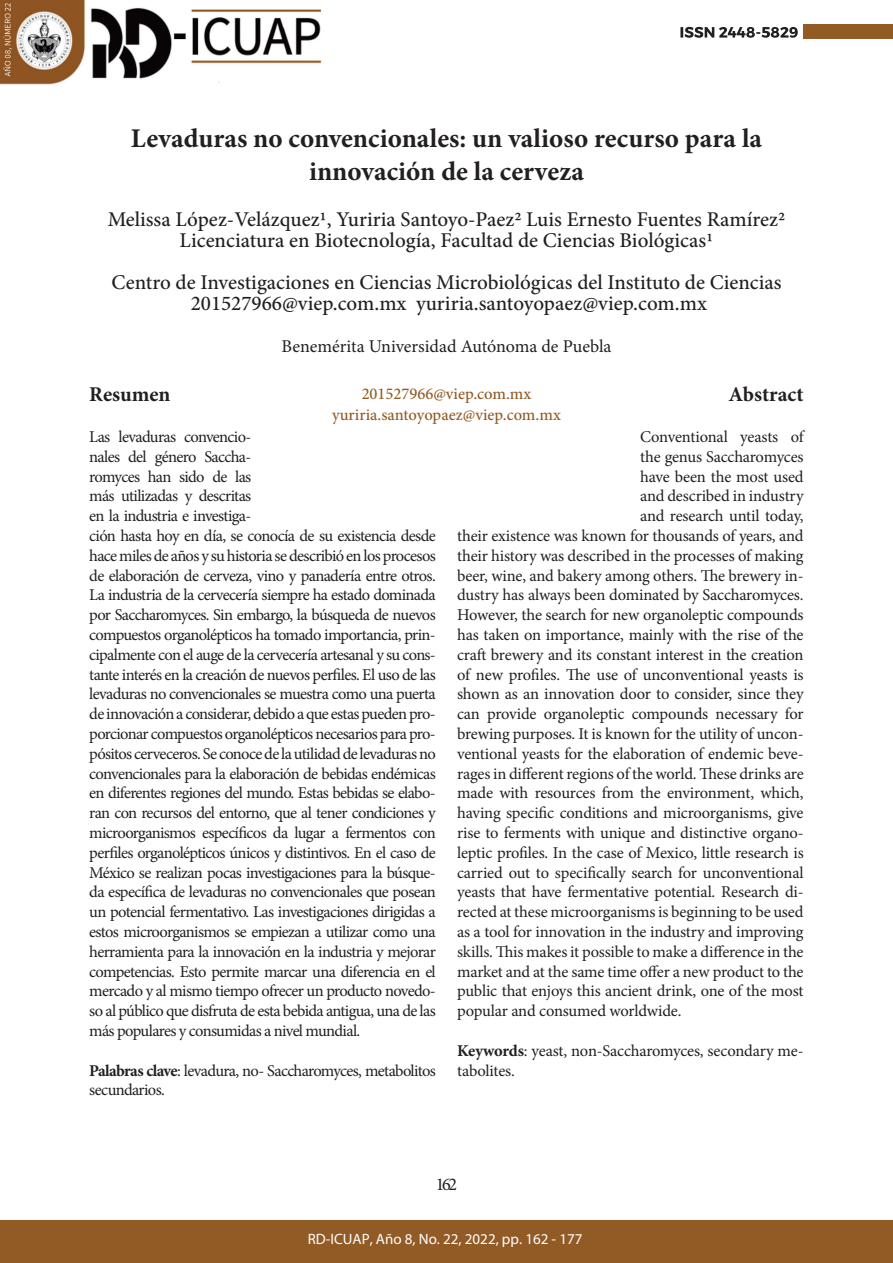
<style>
.page{position:relative;width:893px;height:1263px;background:#fff}
.page>*{position:absolute;margin:0;border:0;box-sizing:border-box;transform-origin:0 0}
.TÍTULO_DE_ARTÍCULO{font:700 27px "Minion Pro";color:#231f20}
.UNIVERSIDAD_Y_DEPEND{font:500 21px "Minion Pro";color:#231f20}
.t1{font:700 21px "Minion Pro";color:#231f20}
.UNIVERSIDAD_Y_DEPEND-2{font:18px "Minion Pro";letter-spacing:-.005em;color:#231f20}
.t2{font:16.5px/19.8px "Minion Pro";letter-spacing:-.035em;color:#231f20}
.t3{font:16.5px "Minion Pro";letter-spacing:-.01em;color:#231f20}
.t4{font:16.5px/19.8px "Minion Pro";letter-spacing:-.015em;color:#231f20}
.UNIVERSIDAD_Y_DEPEND-3{font:500 16.5px "Minion Pro";color:#925b25}
.t5{font:15px "Myriad Pro";color:#fff}
.s1{font-weight:700}
</style>
<div class="page">
<img style="left:0;top:0;width:322px;height:85px">
<div style="left:804px;top:25px;width:89px;height:14px;background:#925b25"></div>
<svg style="left:680px;top:27px;width:118px;height:11px"></svg>
<div style="left:0;top:1220px;width:893px;height:43px;background:#925b25"></div>
<p class="TÍTULO_DE_ARTÍCULO" style="left:131px;top:120px;width:633px">Levaduras no convencionales: un valioso recurso para la</p>
<p class="TÍTULO_DE_ARTÍCULO" style="left:309px;top:152px;width:276px">innovación de la cerveza</p>
<p class="UNIVERSIDAD_Y_DEPEND" style="left:108px;top:205px;width:679px">Melissa López-Velázquez1, Yuriria Santoyo-Paez2 Luis Ernesto Fuentes Ramírez2</p>
<p class="UNIVERSIDAD_Y_DEPEND" style="left:180px;top:226px;width:535px">Licenciatura en Biotecnología, Facultad de Ciencias Biológicas1</p>
<p class="UNIVERSIDAD_Y_DEPEND" style="left:111px;top:268px;width:672px">Centro de Investigaciones en Ciencias Microbiológicas del Instituto de Ciencias</p>
<p class="UNIVERSIDAD_Y_DEPEND" style="left:191px;top:289px;width:518px">201527966@viep.com.mx yuriria.santoyopaez@viep.com.mx</p>
<p class="UNIVERSIDAD_Y_DEPEND-2" style="left:281px;top:334px;width:332px">Benemérita Universidad Autónoma de Puebla</p>
<p class="UNIVERSIDAD_Y_DEPEND-3" style="left:362px;top:382px;width:171px">201527966@viep.com.mx</p>
<p class="UNIVERSIDAD_Y_DEPEND-3" style="left:332px;top:403px;width:230px">yuriria.santoyopaez@viep.com.mx</p>
<p class="t1" style="left:729px;top:379px;width:77px">Abstract</p>
<p class="t4" style="left:640px;top:427px;width:165px">Conventional yeasts of</p>
<p class="t4" style="left:640px;top:447px;width:165px">the genus Saccharomyces</p>
<p class="t3" style="left:640px;top:465px;width:165px">have been the most used</p>
<p class="t3" style="left:640px;top:485px;width:165px">and described in industry</p>
<p class="t4" style="left:640px;top:506px;width:165px">and research until today,</p>
<p class="t4" style="left:457px;top:526px;width:348px">their existence was known for thousands of years, and</p>
<p class="t3" style="left:457px;top:544px;width:348px">their history was described in the processes of making</p>
<p class="t3" style="left:457px;top:564px;width:348px">beer, wine, and bakery among others. The brewery in-</p>
<p class="t4" style="left:457px;top:585px;width:348px">dustry has always been dominated by Saccharomyces.</p>
<p class="t4" style="left:457px;top:605px;width:348px">However, the search for new organoleptic compounds</p>
<p class="t3" style="left:457px;top:624px;width:348px">has taken on importance, mainly with the rise of the</p>
<p class="t4" style="left:457px;top:645px;width:348px">craft brewery and its constant interest in the creation</p>
<p class="t4" style="left:457px;top:664px;width:348px">of new profiles. The use of unconventional yeasts is</p>
<p class="t3" style="left:457px;top:683px;width:348px">shown as an innovation door to consider, since they</p>
<p class="t4" style="left:457px;top:704px;width:348px">can provide organoleptic compounds necessary for</p>
<p class="t3" style="left:457px;top:723px;width:348px">brewing purposes. It is known for the utility of uncon-</p>
<p class="t3" style="left:457px;top:742px;width:348px">ventional yeasts for the elaboration of endemic beve-</p>
<p class="t3" style="left:457px;top:762px;width:348px">rages in different regions of the world. These drinks are</p>
<p class="t3" style="left:457px;top:782px;width:348px">made with resources from the environment, which,</p>
<p class="t4" style="left:457px;top:803px;width:348px">having specific conditions and microorganisms, give</p>
<p class="t3" style="left:457px;top:822px;width:348px">rise to ferments with unique and distinctive organo-</p>
<p class="t3" style="left:457px;top:841px;width:348px">leptic profiles. In the case of Mexico, little research is</p>
<p class="t3" style="left:457px;top:861px;width:348px">carried out to specifically search for unconventional</p>
<p class="t4" style="left:457px;top:882px;width:348px">yeasts that have fermentative potential. Research di-</p>
<p class="t3" style="left:457px;top:901px;width:348px">rected at these microorganisms is beginning to be used</p>
<p class="t4" style="left:457px;top:922px;width:348px">as a tool for innovation in the industry and improving</p>
<p class="t3" style="left:457px;top:940px;width:348px">skills. This makes it possible to make a difference in the</p>
<p class="t4" style="left:457px;top:961px;width:348px">market and at the same time offer a new product to the</p>
<p class="t3" style="left:457px;top:980px;width:348px">public that enjoys this ancient drink, one of the most</p>
<p class="t4" style="left:457px;top:1001px;width:226px">popular and consumed worldwide.</p>
<p class="t4" style="left:457px;top:1041px;width:348px"><span class="s1">Keywords</span>: yeast, non-Saccharomyces, secondary me&shy;tabolites.</p>
<p class="t1" style="left:89px;top:379px;width:83px">Resumen</p>
<p class="t2" style="left:89px;top:427px;width:348px">Las levaduras convencio-<br>nales del género Saccha-<br>romyces han sido de las<br>más utilizadas y descritas<br>en la industria e investiga-<br>ción hasta hoy en día, se conocía de su existencia desde hace miles de años y su historia se describió en los procesos de elaboración de cerveza, vino y panadería entre otros.<br>La industria de la cervecería siempre ha estado dominada por Saccharomyces. Sin embargo, la búsqueda de nuevos compuestos organolépticos ha tomado importancia, prin&shy;cipalmente con el auge de la cervecería artesanal y su cons&shy;tante interés en la creación de nuevos perfiles. El uso de las levaduras no convencionales se muestra como una puerta de innovación a considerar, debido a que estas pueden pro&shy;porcionar compuestos organolépticos necesarios para pro&shy;pósitos cerveceros. Se conoce de la utilidad de levaduras no convencionales para la elaboración de bebidas endémicas en diferentes regiones del mundo. Estas bebidas se elabo&shy;ran con recursos del entorno, que al tener condiciones y microorganismos específicos da lugar a fermentos con perfiles organolépticos únicos y distintivos. En el caso de México se realizan pocas investigaciones para la búsque&shy;da específica de levaduras no convencionales que posean un potencial fermentativo. Las investigaciones dirigidas a estos microorganismos se empiezan a utilizar como una herramienta para la innovación en la industria y mejorar competencias. Esto permite marcar una diferencia en el mercado y al mismo tiempo ofrecer un producto novedo&shy;so al público que disfruta de esta bebida antigua, una de las más populares y consumidas a nivel mundial.</p>
<p class="t2" style="left:89px;top:1060px;width:348px"><span class="s1">Palabras clave</span>: levadura, no- Saccharomyces, metabolitos secundarios.</p>
<p class="UNIVERSIDAD_Y_DEPEND-2" style="left:436px;top:1172px;width:23px">162</p>
<p class="t5" style="left:308px;top:1230px;width:276px">RD-ICUAP, Año 8, No. 22, 2022, pp. 162 - 177</p>
</div>
